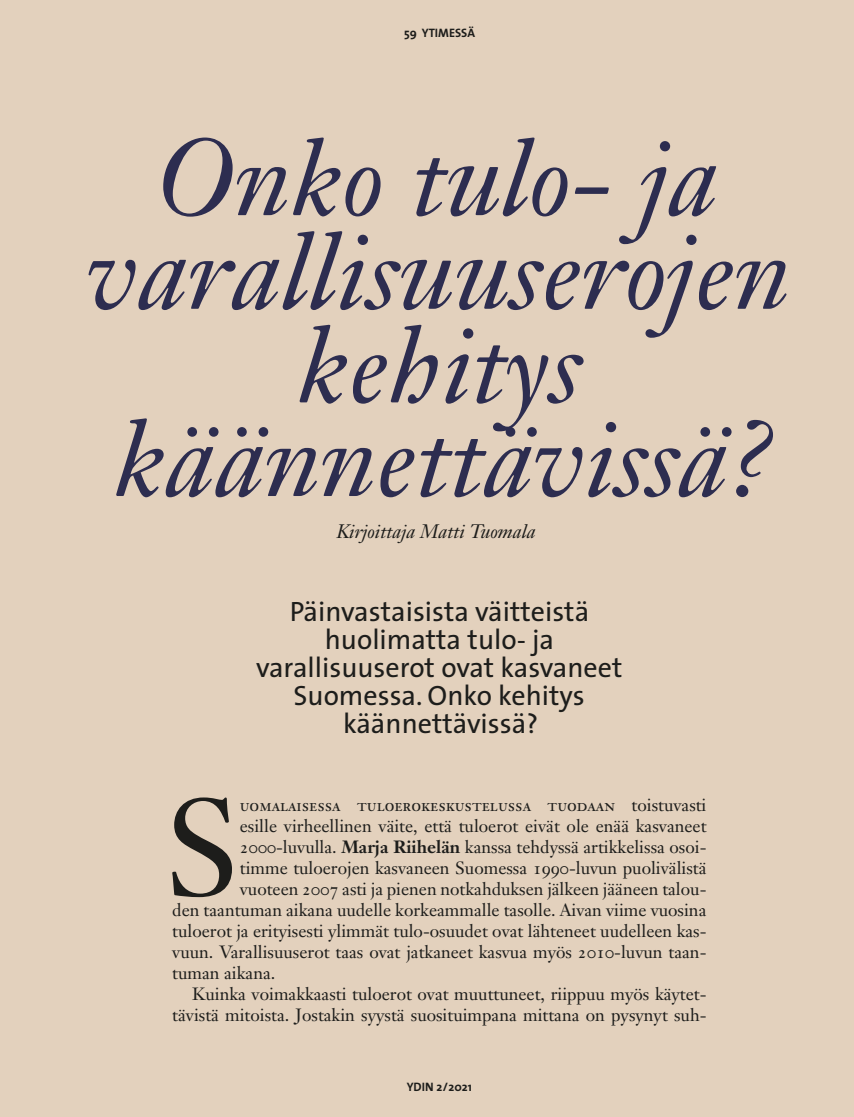
<style>
.page{position:relative;width:854px;height:1117px;background:#fff}
.page>*{position:absolute;margin:0;border:0;box-sizing:border-box;transform-origin:0 0}
.t1{font:135.28px "Janson Text";color:#1d1d1b}
.t2{font:italic 107.27px/93.6px "Janson Text";color:#2d2d50;text-align:center}
.t3{font:28px/28px "The Sans";color:#1d1d1b;text-align:center}
.t4{font:italic 19.25px "Janson Text";color:#1d1d1b}
.t5{font:17.5px "Janson Text";color:#1d1d1b}
.t6{font:17.5px "Janson Text Roman SC";color:#1d1d1b}
.t7{font:700 12.25px "The Sans";color:#1d1d1b}
.s1{font-family:"Janson Text"}
.s2{font-family:"Janson Text Roman SC"}
.s3{font-weight:700}
</style>
<div class="page">
<div style="left:0;top:0;width:853px;height:1116px;background:#e3d1bd"></div>
<p class="t7" style="left:404px;top:25px;width:72px">59 YTIMESSÄ</p>
<h2 class="t2" style="left:87px;top:132px;width:705px">Onko tulo- ja varallisuuserojen kehitys käännettävissä?</h2>
<p class="t4" style="left:336px;top:519px;width:201px">Kirjoittaja Matti Tuomala</p>
<h3 class="t3" style="left:256px;top:597px;width:367px">Päinvastaisista väitteistä huolimatta tulo- ja varallisuuserot ovat kasvaneet<br>Suomessa. Onko kehitys käännettävissä?</h3>
<h1 class="t1" style="left:164px;top:762px;width:77px">S</h1>
<p class="t6" style="left:240px;top:794px;width:468px">uomalaisessa tuloerokeskustelussa tuodaan <span class="s1">toistuvasti</span></p>
<p class="t5" style="left:240px;top:814px;width:468px">esille virheellinen väite, että tuloerot eivät ole enää kasvaneet</p>
<p class="t5" style="left:240px;top:835px;width:468px"><span class="s2">2000</span>-luvulla. <span class="s3">Marja Riihelän</span> kanssa tehdyssä artikkelissa osoi-</p>
<p class="t5" style="left:240px;top:856px;width:468px">timme tuloerojen kasvaneen Suomessa <span class="s2">1990</span>-luvun puolivälistä</p>
<p class="t5" style="left:240px;top:877px;width:468px">vuoteen <span class="s2">2007</span> asti ja pienen notkahduksen jälkeen jääneen talou-</p>
<p class="t5" style="left:172px;top:898px;width:535px">den taantuman aikana uudelle korkeammalle tasolle. Aivan viime vuosina</p>
<p class="t5" style="left:172px;top:919px;width:535px">tuloerot ja erityisesti ylimmät tulo-osuudet ovat lähteneet uudelleen kas-</p>
<p class="t5" style="left:172px;top:940px;width:535px">vuun. Varallisuuserot taas ovat jatkaneet kasvua myös <span class="s2">2010</span>-luvun taan-</p>
<p class="t5" style="left:172px;top:961px;width:105px">tuman aikana.</p>
<p class="t5" style="left:192px;top:982px;width:515px">Kuinka voimakkaasti tuloerot ovat muuttuneet, riippuu myös käytet-</p>
<p class="t5" style="left:172px;top:1003px;width:535px">tävistä mitoista. Jostakin syystä suosituimpana mittana on pysynyt suh-</p>
<p class="t7" style="left:406px;top:1079px;width:67px">YDIN 2/2021</p>
</div>
